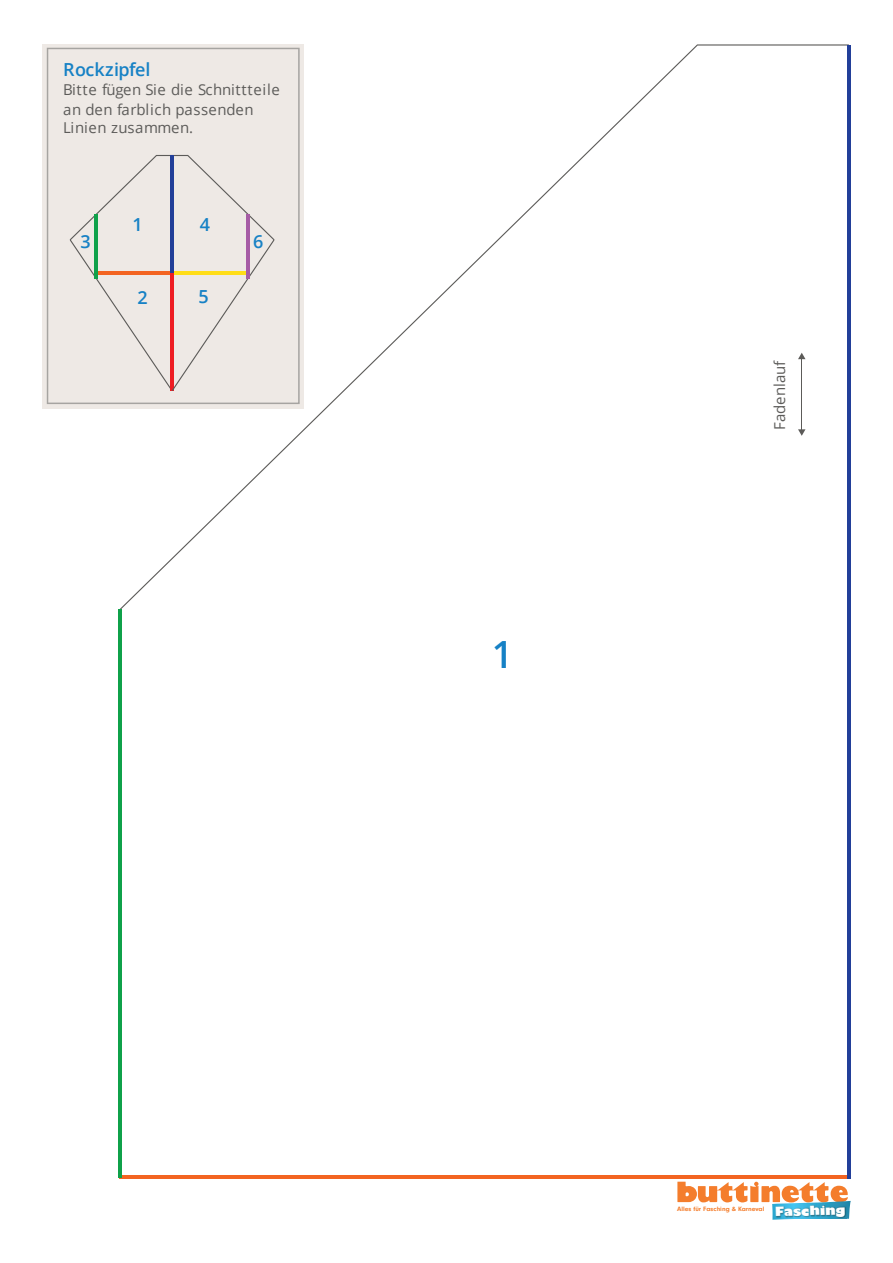
<style>
.page{position:relative;width:893px;height:1263px;background:#fff}
.page>*{position:absolute;margin:0;border:0;box-sizing:border-box;transform-origin:0 0}
.t1{font:600 37.5px "Open Sans";color:#1681c5}
.t2{font:600 18px "Open Sans";letter-spacing:.005em;color:#1681c5}
.t3{font:15px/19.5px "Open Sans";letter-spacing:.025em;color:#5c5b59}
.t4{font:15px "Open Sans";color:#5c5b59}
.t5{font:800 12.3px "Gill Sans";color:#fff;scale:1.05 1}
.t6{font:700 6.45px "Neuzeit Gro";color:#f47d2c;scale:1.05 1}
</style>
<div class="page">
<svg style="left:677px;top:1182px;width:174px;height:38px"></svg>
<img style="left:775px;top:1205px;width:72px;height:13px">
<div style="left:43px;top:44px;width:261px;height:365px;background:linear-gradient(to bottom,#eee9e5,#eee9e5)"></div>
<svg style="left:47px;top:48px;width:72px;height:356px;background:#e9e5e1"></svg>
<hr style="left:120px;top:1176px;width:728px;height:3px;background:#f36421">
<svg style="left:119px;top:44px;width:730px;height:566px"></svg>
<hr style="left:847px;top:45px;width:3px;height:1133px;background:#223f99">
<hr style="left:118px;top:609px;width:3px;height:568px;background:#0fa14a">
<div style="left:70px;top:155px;width:205px;height:236px;background:#eee9e5"></div>
<hr style="left:95px;top:214px;width:3px;height:65px;background:#0fa14a">
<hr style="left:246px;top:214px;width:3px;height:65px;background:#a65ca5">
<p class="t2" style="left:63px;top:57px;width:89px">Rockzipfel</p>
<p class="t3" style="left:63px;top:80px;width:218px">Bitte fügen Sie die Schnittteile an den farblich passenden</p>
<p class="t3" style="left:63px;top:117px;width:131px">Linien zusammen.</p>
<p class="t2" style="left:81px;top:229px;width:12px">3</p>
<p class="t2" style="left:132px;top:212px;width:12px">1</p>
<p class="t2" style="left:138px;top:285px;width:12px">2</p>
<p class="t2" style="left:200px;top:212px;width:12px">4</p>
<p class="t2" style="left:198px;top:284px;width:12px">5</p>
<p class="t2" style="left:253px;top:229px;width:12px">6</p>
<h1 class="t1" style="left:492px;top:629px;width:23px">1</h1>
<p class="t4" style="left:769px;top:430px;width:71px;rotate:-90deg">Fadenlauf</p>
<p class="t6" style="left:677px;top:1205px;width:85px">Alles für Fasching &amp; Karneval</p>
<p class="t5" style="left:775px;top:1202px;width:69px;rotate:-2deg">Fasching</p>
</div>
